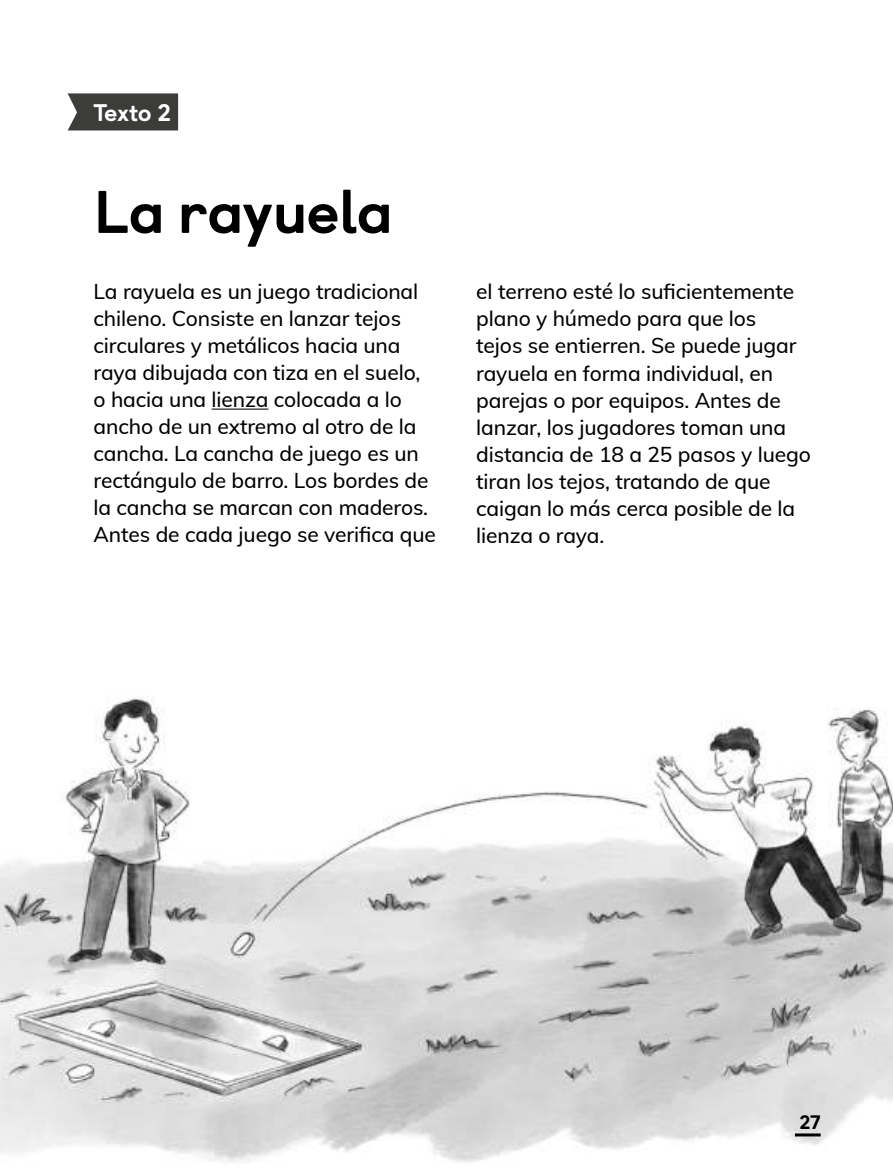
<style>
.page{position:relative;width:893px;height:1170px;background:#fff}
.page>*{position:absolute;margin:0;border:0;box-sizing:border-box;transform-origin:0 0}
.t1{font:800 60px "Castledown";letter-spacing:-.015em;color:#000}
.t2{font:800 24px "Castledown";letter-spacing:-.02em;color:#fff}
.t3{font:500 21px/27px "Mulish";letter-spacing:-.005em;color:#000}
.t4{font:800 19.5px "Castledown";color:#000}
</style>
<div class="page">
<img style="left:0;top:698px;width:892px;height:465px">
<hr style="left:795px;top:1133px;width:26px;height:3px;background:#000">
<svg style="left:68px;top:93px;width:110px;height:37px;background:#464645"></svg>
<hr style="left:212px;top:408px;width:56px;height:1px;background:#000">
<p class="t2" style="left:93px;top:98px;width:80px">Texto 2</p>
<h1 class="t1" style="left:94px;top:175px;width:301px">La rayuela</h1>
<p class="t3" style="left:94px;top:280px;width:344px">La rayuela es un juego tradicional chileno. Consiste en lanzar tejos circulares y metálicos hacia una raya dibujada con tiza en el suelo, o hacia una lienza colocada a lo ancho de un extremo al otro de la cancha. La cancha de juego es un rectángulo de barro. Los bordes de la cancha se marcan con maderos.<br>Antes de cada juego se verifica que</p>
<p class="t3" style="left:476px;top:277px;width:336px">el terreno esté lo suficientemente plano y húmedo para que los<br>tejos se entierren. Se puede jugar rayuela en forma individual, en parejas o por equipos. Antes de lanzar, los jugadores toman una distancia de 18 a 25 pasos y luego tiran los tejos, tratando de que caigan lo más cerca posible de la lienza o raya.</p>
<p class="t4" style="left:799px;top:1109px;width:23px">27</p>
</div>
